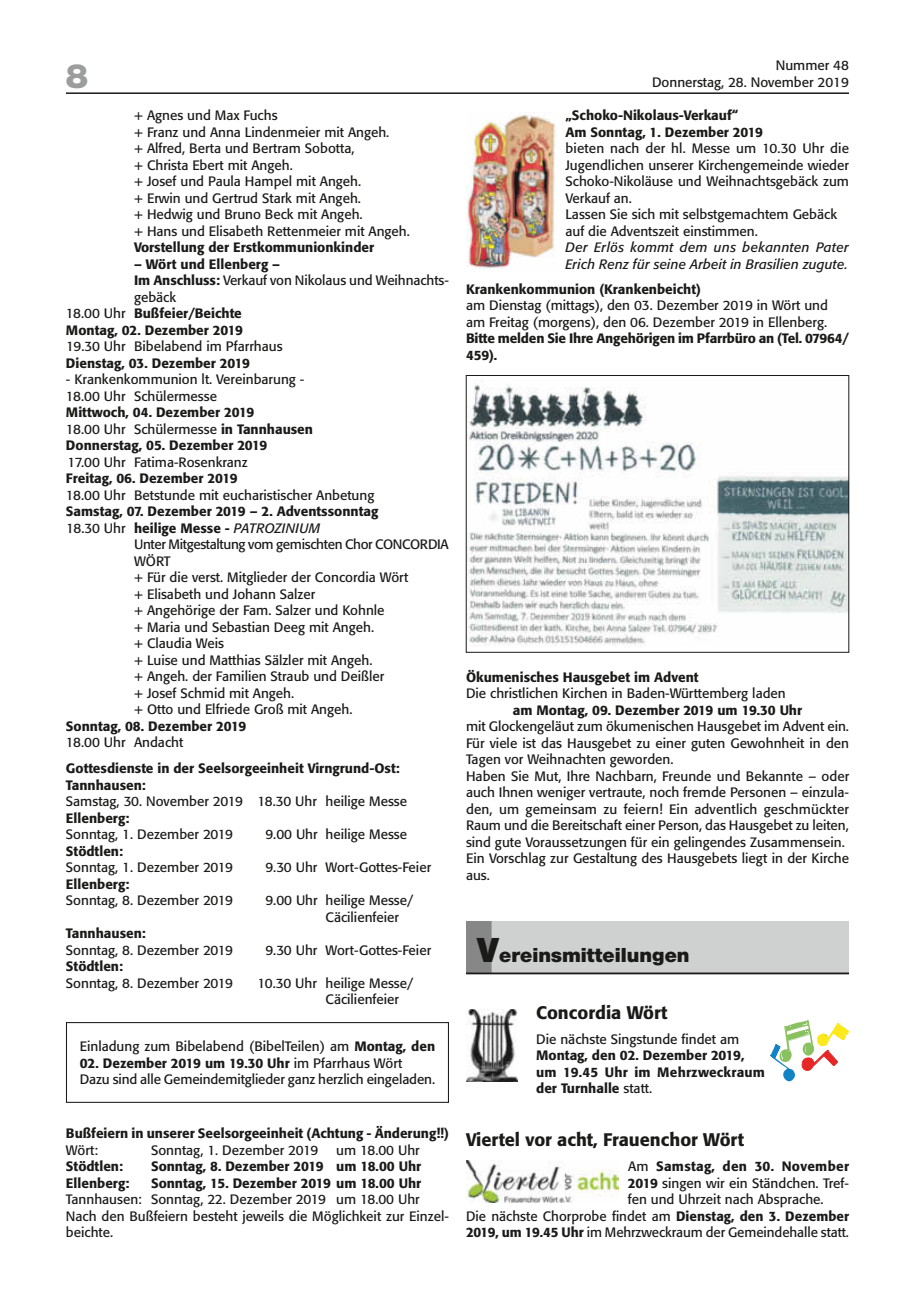
<style>
.page{position:relative;width:915px;height:1297px;background:#fff}
.page>*{position:absolute;margin:0;border:0;box-sizing:border-box;transform-origin:0 0}
.t1{font:900 36px "Nimbus Sans Novus T";color:#9c9d9d}
.t2{font:900 21px "Nimbus Sans Novus T";color:#1a1a18}
.t3{font:500 18px "Formata";color:#1a1a18}
.t4{font:13.5px/16.5px "Formata";color:#1a1a18}
.t5{font:500 13.5px/16.5px "Formata";color:#1a1a18}
.t6{font:italic 13.5px/16.5px "Formata";letter-spacing:.015em;color:#1a1a18}
.t7{font:13.5px "Formata";letter-spacing:-.025em;color:#1a1a18}
.t8{font:500 13.5px "Formata";letter-spacing:.02em;color:#1a1a18}
.s1{font-weight:500}
.s2{font-weight:400}
.s3{font-weight:400;font-style:italic}
.s4{font-size:36.15px}
</style>
<div class="page">
<hr style="left:66px;top:92px;width:782px;height:2px;background:#1a1a18">
<div style="left:66px;top:1022px;width:383px;height:81px;border:1px solid #1a1a18"></div>
<img style="left:466px;top:114px;width:89px;height:154px">
<img style="left:468px;top:380px;width:378px;height:266px">
<div style="left:466px;top:375px;width:382px;height:277px;border:1px solid #1a1a18"></div>
<div style="left:466px;top:921px;width:382px;height:52px;background:#cfd0d0"></div>
<div style="left:466px;top:921px;width:25px;height:52px;background:#868786"></div>
<hr style="left:466px;top:972px;width:382px;height:2px;background:#1a1a18">
<img style="left:466px;top:1010px;width:51px;height:71px">
<svg style="left:770px;top:1020px;width:78px;height:62px"></svg>
<img style="left:466px;top:1160px;width:152px;height:42px">
<h1 class="t1" style="left:66px;top:55px;width:24px">8</h1>
<p class="t4" style="left:651px;top:57px;width:198px;text-align:right">Nummer 48<br>Donnerstag, 28. November 2019</p>
<p class="t4" style="left:134px;top:107px;width:277px">+ Agnes und Max Fuchs<br>+ Franz und Anna Lindenmeier mit Angeh.<br>+ Alfred, Berta und Bertram Sobotta,<br>+ Christa Ebert mit Angeh.<br>+ Josef und Paula Hampel mit Angeh.<br>+ Erwin und Gertrud Stark mit Angeh.<br>+ Hedwig und Bruno Beck mit Angeh.<br>+ Hans und Elisabeth Rettenmeier mit Angeh.</p>
<p class="t5" style="left:134px;top:239px;width:241px">Vorstellung der Erstkommunionkinder</p>
<p class="t5" style="left:134px;top:256px;width:147px">– Wört und Ellenberg –</p>
<p class="t4" style="left:134px;top:272px;width:316px"><span class="s1">Im Anschluss:</span> Verkauf von Nikolaus und Weihnachts-</p>
<p class="t4" style="left:134px;top:289px;width:44px">gebäck</p>
<p class="t5" style="left:66px;top:305px;width:177px"><span class="s2">18.00 Uhr</span> Bußfeier/Beichte</p>
<p class="t5" style="left:66px;top:322px;width:178px">Montag, 02. Dezember 2019</p>
<p class="t4" style="left:66px;top:338px;width:218px">19.30 Uhr Bibelabend im Pfarrhaus</p>
<p class="t5" style="left:66px;top:355px;width:185px">Dienstag, 03. Dezember 2019</p>
<p class="t4" style="left:66px;top:371px;width:240px">- Krankenkommunion lt. Vereinbarung -<br>18.00 Uhr Schülermesse</p>
<p class="t5" style="left:66px;top:404px;width:248px">Mittwoch, 04. Dezember 2019<br><span class="s2">18.00 Uhr Schülermesse</span> in Tannhausen<br>Donnerstag, 05. Dezember 2019</p>
<p class="t4" style="left:67px;top:454px;width:182px">17.00 Uhr Fatima-Rosenkranz</p>
<p class="t5" style="left:66px;top:470px;width:173px">Freitag, 06. Dezember 2019</p>
<p class="t4" style="left:66px;top:487px;width:310px">18.00 Uhr Betstunde mit eucharistischer Anbetung</p>
<p class="t5" style="left:66px;top:503px;width:314px">Samstag, 07. Dezember 2019 – 2. Adventssonntag</p>
<p class="t5" style="left:66px;top:520px;width:256px"><span class="s2">18.30 Uhr</span> heilige Messe - <span class="s3">PATROZINIUM</span></p>
<p class="t7" style="left:134px;top:536px;width:316px">Unter Mitgestaltung vom gemischten Chor CONCORDIA</p>
<p class="t4" style="left:134px;top:553px;width:38px">WÖRT</p>
<p class="t4" style="left:134px;top:569px;width:275px">+ Für die verst. Mitglieder der Concordia Wört</p>
<p class="t4" style="left:134px;top:586px;width:183px">+ Elisabeth und Johann Salzer</p>
<p class="t4" style="left:134px;top:602px;width:252px">+ Angehörige der Fam. Salzer und Kohnle</p>
<p class="t4" style="left:134px;top:619px;width:241px">+ Maria und Sebastian Deeg mit Angeh.</p>
<p class="t4" style="left:134px;top:635px;width:92px">+ Claudia Weis</p>
<p class="t4" style="left:134px;top:652px;width:240px">+ Luise und Matthias Sälzler mit Angeh.</p>
<p class="t4" style="left:134px;top:668px;width:252px">+ Angeh. der Familien Straub und Deißler</p>
<p class="t4" style="left:134px;top:685px;width:162px">+ Josef Schmid mit Angeh.</p>
<p class="t4" style="left:134px;top:701px;width:220px">+ Otto und Elfriede Groß mit Angeh.</p>
<p class="t5" style="left:66px;top:717px;width:182px">Sonntag, 08. Dezember 2019</p>
<p class="t4" style="left:66px;top:734px;width:119px">18.00 Uhr Andacht</p>
<p class="t5" style="left:66px;top:760px;width:335px">Gottesdienste in der Seelsorgeeinheit Virngrund-Ost:<br>Tannhausen:</p>
<p class="t4" style="left:66px;top:793px;width:342px">Samstag, 30. November 2019 18.30 Uhr heilige Messe</p>
<p class="t5" style="left:66px;top:810px;width:65px">Ellenberg:</p>
<p class="t4" style="left:66px;top:826px;width:169px">Sonntag, 1. Dezember 2019</p>
<p class="t4" style="left:265px;top:826px;width:143px">9.00 Uhr heilige Messe</p>
<p class="t5" style="left:66px;top:843px;width:59px">Stödtlen:</p>
<p class="t4" style="left:66px;top:859px;width:169px">Sonntag, 1. Dezember 2019</p>
<p class="t4" style="left:265px;top:859px;width:167px">9.30 Uhr Wort-Gottes-Feier</p>
<p class="t5" style="left:66px;top:876px;width:65px">Ellenberg:</p>
<p class="t4" style="left:66px;top:892px;width:169px">Sonntag, 8. Dezember 2019</p>
<p class="t4" style="left:325px;top:892px;width:89px;text-indent:-60px">9.00 Uhr heilige Messe/<br>Cäcilienfeier</p>
<p class="t5" style="left:66px;top:925px;width:81px">Tannhausen:</p>
<p class="t4" style="left:66px;top:942px;width:169px">Sonntag, 8. Dezember 2019</p>
<p class="t4" style="left:265px;top:942px;width:167px">9.30 Uhr Wort-Gottes-Feier</p>
<p class="t5" style="left:66px;top:958px;width:59px">Stödtlen:</p>
<p class="t4" style="left:66px;top:975px;width:169px">Sonntag, 8. Dezember 2019</p>
<p class="t4" style="left:325px;top:975px;width:89px;text-indent:-68px">10.30 Uhr heilige Messe/<br>Cäcilienfeier</p>
<p class="t4" style="left:80px;top:1038px;width:357px">Einladung zum Bibelabend (BibelTeilen) am <span class="s1">Montag, den</span></p>
<p class="t4" style="left:80px;top:1055px;width:357px"><span class="s1">02. Dezember 2019 um 19.30 Uhr</span> im Pfarrhaus Wört<br>Dazu sind alle Gemeindemitglieder ganz herzlich eingeladen.</p>
<p class="t5" style="left:66px;top:1125px;width:384px">Bußfeiern in unserer Seelsorgeeinheit (Achtung - Änderung!!)</p>
<p class="t4" style="left:66px;top:1142px;width:34px">Wört:</p>
<p class="t4" style="left:151px;top:1142px;width:169px">Sonntag, 1. Dezember 2019</p>
<p class="t4" style="left:336px;top:1142px;width:85px">um 18.00 Uhr</p>
<p class="t5" style="left:66px;top:1158px;width:59px">Stödtlen:</p>
<p class="t5" style="left:151px;top:1158px;width:271px">Sonntag, 8. Dezember 2019 um 18.00 Uhr</p>
<p class="t5" style="left:66px;top:1175px;width:65px">Ellenberg:</p>
<p class="t5" style="left:151px;top:1175px;width:271px">Sonntag, 15. Dezember 2019 um 18.00 Uhr</p>
<p class="t4" style="left:66px;top:1191px;width:384px">Tannhausen: Sonntag, 22. Dezember 2019 um 18.00 Uhr<br>Nach den Bußfeiern besteht jeweils die Möglichkeit zur Einzel&shy;beichte.</p>
<p class="t5" style="left:565px;top:107px;width:199px">„Schoko-Nikolaus-Verkauf“<br>Am Sonntag, 1. Dezember 2019</p>
<p class="t4" style="left:565px;top:140px;width:285px">bieten nach der hl. Messe um 10.30 Uhr die Jugendlichen unserer Kirchengemeinde wieder Schoko-Nikoläuse und Weihnachtsgebäck zum Verkauf an.<br>Lassen Sie sich mit selbstgemachtem Gebäck auf die Adventszeit einstimmen.</p>
<p class="t6" style="left:565px;top:239px;width:285px">Der Erlös kommt dem uns bekannten Pater<br>Erich Renz für seine Arbeit in Brasilien zugute.</p>
<p class="t5" style="left:466px;top:281px;width:236px">Krankenkommunion (Krankenbeicht)</p>
<p class="t4" style="left:466px;top:297px;width:363px">am Dienstag (mittags), den 03. Dezember 2019 in Wört und am Freitag (morgens), den 06. Dezember 2019 in Ellenberg.</p>
<p class="t5" style="left:466px;top:330px;width:384px">Bitte melden Sie Ihre Angehörigen im Pfarrbüro an (Tel. 07964/<br>459).</p>
<p class="t5" style="left:466px;top:669px;width:234px">Ökumenisches Hausgebet im Advent</p>
<p class="t4" style="left:466px;top:685px;width:321px">Die christlichen Kirchen in Baden-Württemberg laden</p>
<p class="t5" style="left:512px;top:702px;width:291px">am Montag, 09. Dezember 2019 um 19.30 Uhr</p>
<p class="t4" style="left:466px;top:718px;width:384px">mit Glockengeläut zum ökumenischen Hausgebet im Advent ein.<br>Für viele ist das Hausgebet zu einer guten Gewohnheit in den Tagen vor Weihnachten geworden.<br>Haben Sie Mut, Ihre Nachbarn, Freunde und Bekannte – oder auch Ihnen weniger vertraute, noch fremde Personen – einzula&shy;den, um gemeinsam zu feiern! Ein adventlich geschmückter Raum und die Bereitschaft einer Person, das Hausgebet zu leiten, sind gute Voraussetzungen für ein gelingendes Zusammensein.<br>Ein Vorschlag zur Gestaltung des Hausgebets liegt in der Kirche aus.</p>
<h2 class="t2" style="left:476px;top:943px;width:214px"><span class="s4">V</span>ereinsmitteilungen</h2>
<h3 class="t3" style="left:536px;top:1001px;width:133px">Concordia Wört</h3>
<p class="t4" style="left:536px;top:1031px;width:204px">Die nächste Singstunde findet am</p>
<p class="t5" style="left:536px;top:1047px;width:230px">Montag, den 02. Dezember 2019, um 19.45 Uhr im Mehrzweckraum der Turnhalle <span class="s2">statt.</span></p>
<h3 class="t3" style="left:466px;top:1129px;width:279px">Viertel vor acht, Frauenchor Wört</h3>
<p class="t8" style="left:627px;top:1158px;width:222px"><span class="s2">Am</span> Samstag, den 30. November</p>
<p class="t4" style="left:627px;top:1175px;width:223px"><span class="s1">2019</span> singen wir ein Ständchen. Tref-</p>
<p class="t4" style="left:627px;top:1191px;width:197px">fen und Uhrzeit nach Absprache.</p>
<p class="t4" style="left:466px;top:1208px;width:384px">Die nächste Chorprobe findet am <span class="s1">Dienstag, den 3. Dezember</span></p>
<p class="t4" style="left:466px;top:1224px;width:384px"><span class="s1">2019, um 19.45 Uhr</span> im Mehrzweckraum der Gemeindehalle statt.</p>
</div>
